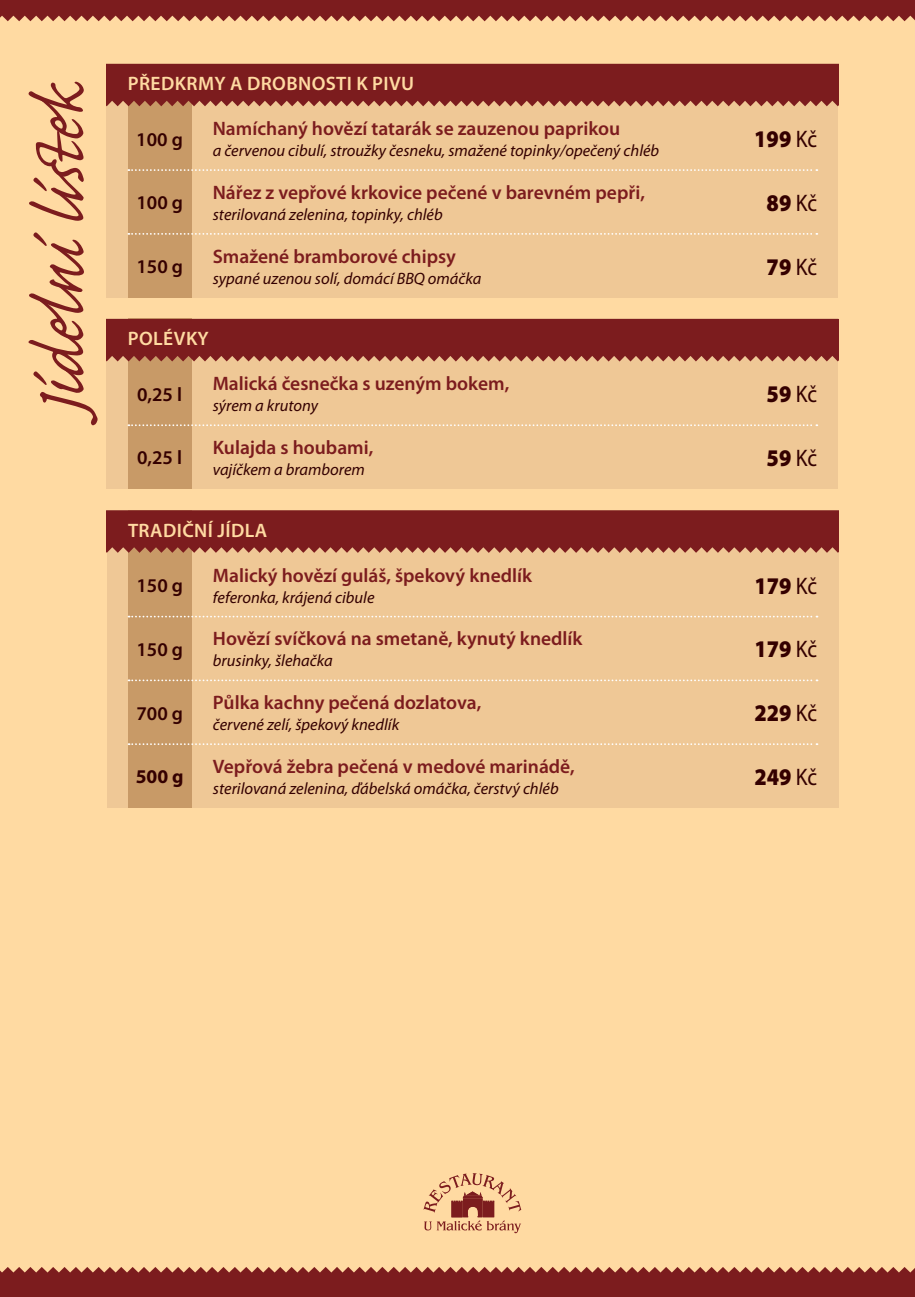
<style>
.page{position:relative;width:915px;height:1297px;background:#fff}
.page>*{position:absolute;margin:0;border:0;box-sizing:border-box;transform-origin:0 0}
.t1{font:90px "Caflisch Script Pro";color:#7c1c1e;scale:.9 1}
.t2{font:900 24px "Myriad Pro";color:#340000;scale:.9 1}
.t3{font:600 19.5px "Myriad Pro";color:#7c1c1e}
.t4{font:600 19.5px "Myriad Pro";letter-spacing:.02em;color:#ffdaa2}
.t5{font:600 19.5px "Myriad Pro";color:#340000}
.t6{font:700 19.5px "Myriad Pro";color:#340000}
.t7{font:italic 16.5px "Myriad Pro";color:#340000}
.s1{font-weight:400}
</style>
<div class="page">
<div style="left:0;top:0;width:914px;height:1297px;background:#ffdaa2"></div>
<svg style="left:0;top:0;width:914px;height:21px;background:#8b322d"></svg>
<svg style="left:0;top:1267px;width:914px;height:30px;background:#872d2a"></svg>
<div style="left:106px;top:64px;width:732px;height:234px;background:#efc896"></div>
<div style="left:128px;top:64px;width:63px;height:234px;background:#c89a67"></div>
<svg style="left:106px;top:64px;width:732px;height:42px;background:#822524"></svg>
<svg style="left:128px;top:169px;width:689px;height:2px"></svg>
<svg style="left:128px;top:233px;width:689px;height:2px"></svg>
<div style="left:106px;top:319px;width:732px;height:170px;background:#efc896"></div>
<div style="left:128px;top:319px;width:63px;height:170px;background:#c89a67"></div>
<div style="left:106px;top:319px;width:732px;height:42px;background:#7c1c1e"></div>
<svg style="left:128px;top:424px;width:689px;height:2px"></svg>
<div style="left:106px;top:510px;width:732px;height:298px;background:#efc896"></div>
<div style="left:128px;top:510px;width:63px;height:298px;background:#c89a67"></div>
<svg style="left:106px;top:510px;width:732px;height:43px;background:#842826"></svg>
<svg style="left:128px;top:616px;width:689px;height:1px"></svg>
<svg style="left:128px;top:679px;width:689px;height:2px"></svg>
<svg style="left:128px;top:743px;width:689px;height:2px"></svg>
<svg style="left:423px;top:1173px;width:98px;height:60px"></svg>
<h1 class="t1" style="left:-1px;top:416px;width:369px;rotate:-90deg">Jídelní lístek</h1>
<p class="t4" style="left:128px;top:76px;width:288px">PŘEDKRMY A DROBNOSTI K PIVU</p>
<p class="t5" style="left:136px;top:132px;width:48px">100 g</p>
<p class="t5" style="left:136px;top:195px;width:48px">100 g</p>
<p class="t5" style="left:136px;top:259px;width:48px">150 g</p>
<p class="t3" style="left:213px;top:121px;width:409px">Namíchaný hovězí tatarák se zauzenou paprikou</p>
<p class="t7" style="left:213px;top:144px;width:448px">a červenou cibulí, stroužky česneku, smažené topinky/opečený chléb</p>
<p class="t3" style="left:213px;top:185px;width:433px">Nářez z vepřové krkovice pečené v barevném pepři,</p>
<p class="t7" style="left:213px;top:208px;width:231px">sterilovaná zelenina, topinky, chléb</p>
<p class="t3" style="left:213px;top:249px;width:245px">Smažené bramborové chipsy</p>
<p class="t7" style="left:213px;top:272px;width:270px">sypané uzenou solí, domácí BBQ omáčka</p>
<p class="t4" style="left:128px;top:331px;width:82px">POLÉVKY</p>
<p class="t5" style="left:137px;top:387px;width:47px">0,25 l</p>
<p class="t5" style="left:137px;top:451px;width:47px">0,25 l</p>
<p class="t3" style="left:213px;top:376px;width:298px">Malická česnečka s uzeným bokem,</p>
<p class="t7" style="left:213px;top:399px;width:107px">sýrem a krutony</p>
<p class="t3" style="left:213px;top:440px;width:162px">Kulajda s houbami,</p>
<p class="t7" style="left:213px;top:463px;width:153px">vajíčkem a bramborem</p>
<p class="t4" style="left:128px;top:523px;width:141px">TRADIČNÍ JÍDLA</p>
<p class="t5" style="left:136px;top:578px;width:48px">150 g</p>
<p class="t5" style="left:136px;top:642px;width:48px">150 g</p>
<p class="t5" style="left:136px;top:706px;width:48px">700 g</p>
<p class="t6" style="left:136px;top:769px;width:49px">500 g</p>
<p class="t3" style="left:213px;top:568px;width:320px">Malický hovězí guláš, špekový knedlík</p>
<p class="t7" style="left:213px;top:591px;width:163px">feferonka, krájená cibule</p>
<p class="t3" style="left:213px;top:631px;width:371px">Hovězí svíčková na smetaně, kynutý knedlík</p>
<p class="t7" style="left:213px;top:654px;width:121px">brusinky, šlehačka</p>
<p class="t3" style="left:213px;top:695px;width:270px">Půlka kachny pečená dozlatova,</p>
<p class="t7" style="left:213px;top:718px;width:188px">červené zelí, špekový knedlík</p>
<p class="t3" style="left:213px;top:759px;width:363px">Vepřová žebra pečená v medové marinádě,</p>
<p class="t7" style="left:213px;top:782px;width:347px">sterilovaná zelenina, ďábelská omáčka, čerstvý chléb</p>
<p class="t2" style="left:754px;top:130px;width:71px">199 <span class="s1">Kč</span></p>
<p class="t2" style="left:766px;top:194px;width:58px">89 <span class="s1">Kč</span></p>
<p class="t2" style="left:766px;top:258px;width:58px">79 <span class="s1">Kč</span></p>
<p class="t2" style="left:766px;top:385px;width:58px">59 <span class="s1">Kč</span></p>
<p class="t2" style="left:766px;top:449px;width:58px">59 <span class="s1">Kč</span></p>
<p class="t2" style="left:754px;top:577px;width:71px">179 <span class="s1">Kč</span></p>
<p class="t2" style="left:754px;top:640px;width:71px">179 <span class="s1">Kč</span></p>
<p class="t2" style="left:754px;top:704px;width:71px">229 <span class="s1">Kč</span></p>
<p class="t2" style="left:754px;top:768px;width:71px">249 <span class="s1">Kč</span></p>
</div>
